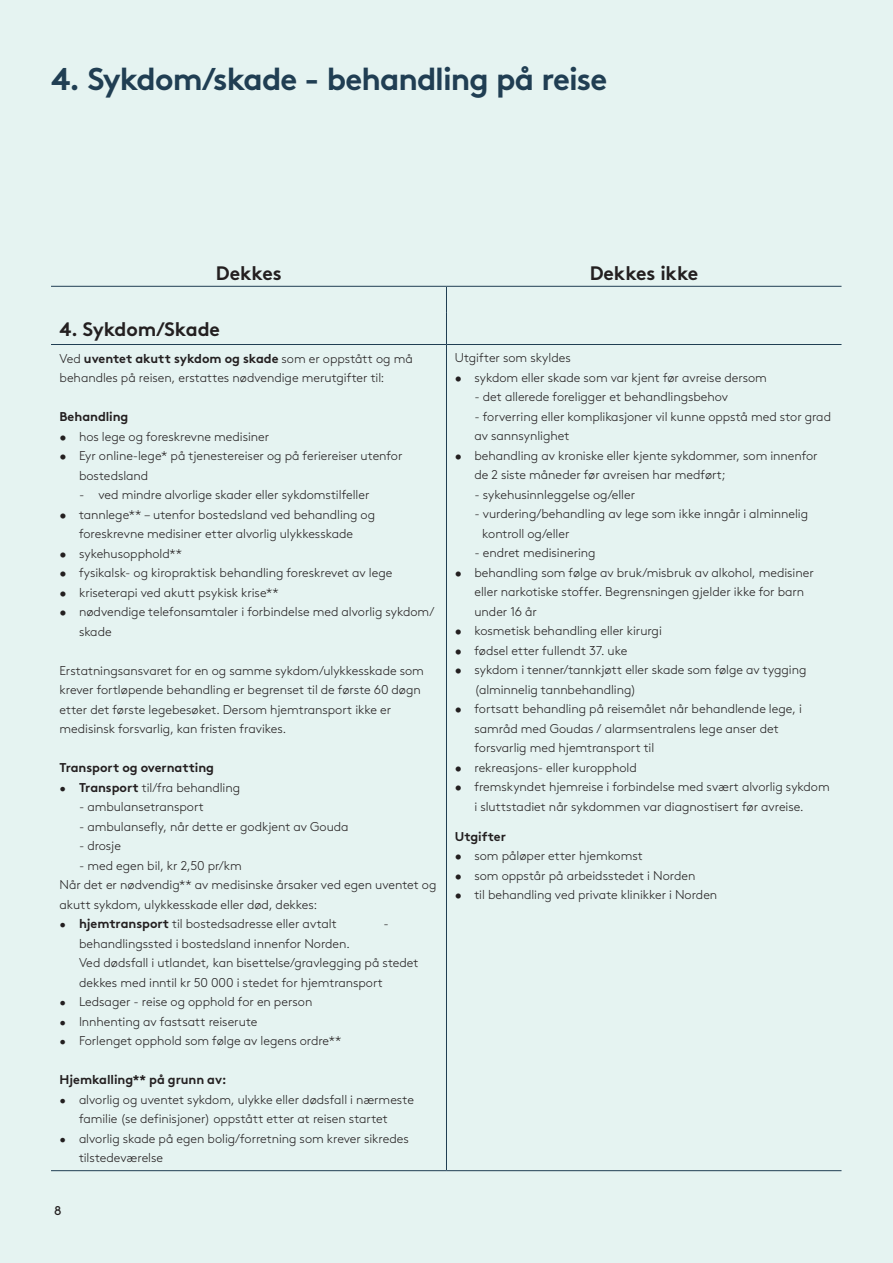
<style>
.page{position:relative;width:893px;height:1263px;background:#e5f3f1}
.page>*{position:absolute;margin:0;border:0;box-sizing:border-box;transform-origin:0 0}
.t1{font:700 31.5px "Gjen Brown OT";letter-spacing:-.03em;color:#203e53}
.t2{font:700 19.5px "Gjen Brown OT";letter-spacing:-.005em;color:#231f20}
.t3{font:300 12.75px/19.5px "Gjen Brown OT";color:#231f20}
.t4{font:12.75px "Gjen Brown OT Bold Alt";letter-spacing:-.005em;color:#231f20}
.t5{font:700 12.75px "Gjen Brown OT";letter-spacing:-.005em;color:#231f20}
.t6{font:12.75px "Gjen Brown OT";color:#231f20}
.s1{font-weight:700}
.s2{font-weight:400}
.s3{font-family:"Gjen Brown OT Bold Alt";font-weight:400}
</style>
<div class="page">
<hr style="left:51px;top:1170px;width:395px;height:1px;background:#203e53">
<hr style="left:446px;top:1170px;width:395px;height:1px;background:#203e53">
<hr style="left:51px;top:286px;width:395px;height:1px;background:#203e53">
<hr style="left:446px;top:286px;width:395px;height:1px;background:#203e53">
<hr style="left:51px;top:344px;width:395px;height:1px;background:#203e53">
<hr style="left:446px;top:344px;width:395px;height:1px;background:#203e53">
<svg style="left:446px;top:287px;width:1px;height:26px"></svg>
<hr style="left:446px;top:313px;width:1px;height:31px;background:#203e53">
<hr style="left:446px;top:345px;width:1px;height:825px;background:#203e53">
<h1 class="t1" style="left:51px;top:54px;width:558px">4. Sykdom/skade - behandling på reise</h1>
<h2 class="t2" style="left:216px;top:258px;width:67px">Dekkes</h2>
<h2 class="t2" style="left:590px;top:258px;width:110px">Dekkes ikke</h2>
<h2 class="t2" style="left:60px;top:313px;width:162px">4. Sykdom/Skade</h2>
<p class="t3" style="left:60px;top:347px;width:355px">Ved <span class="s1">uventet akutt sykdom og skade</span> som er oppstått og må behandles på reisen, erstattes nødvendige merutgifter til:</p>
<p class="t5" style="left:60px;top:406px;width:70px">Behandling</p>
<p class="t3" style="left:60px;top:425px;width:211px"><span class="s2">•</span> hos lege og foreskrevne medisiner</p>
<p class="t3" style="left:79px;top:445px;width:325px;text-indent:-19px"><span class="s2">•</span> Eyr online-lege* på tjenestereiser og på feriereiser utenfor bostedsland</p>
<p class="t3" style="left:79px;top:484px;width:292px">- ved mindre alvorlige skader eller sykdomstilfeller</p>
<p class="t3" style="left:60px;top:503px;width:317px;text-align:center"><span class="s2">•</span> tannlege** – utenfor bostedsland ved behandling og foreskrevne medisiner etter alvorlig ulykkesskade</p>
<p class="t3" style="left:60px;top:542px;width:124px"><span class="s2">•</span> sykehusopphold**</p>
<p class="t3" style="left:60px;top:562px;width:334px"><span class="s2">•</span> fysikalsk- og kiropraktisk behandling foreskrevet av lege</p>
<p class="t3" style="left:60px;top:581px;width:221px"><span class="s2">•</span> kriseterapi ved akutt psykisk krise**</p>
<p class="t3" style="left:79px;top:601px;width:357px;text-indent:-19px"><span class="s2">•</span> nødvendige telefonsamtaler i forbindelse med alvorlig sykdom/ skade</p>
<p class="t3" style="left:60px;top:659px;width:366px">Erstatningsansvaret for en og samme sykdom/ulykkesskade som krever fortløpende behandling er begrenset til de første 60 døgn etter det første legebesøket. Dersom hjemtransport ikke er medisinsk forsvarlig, kan fristen fravikes.</p>
<p class="t4" style="left:60px;top:757px;width:156px">Transport og overnatting</p>
<p class="t3" style="left:60px;top:776px;width:182px">• <span class="s3">Transport</span> til/fra behandling</p>
<p class="t3" style="left:79px;top:796px;width:126px">- ambulansetransport</p>
<p class="t3" style="left:79px;top:815px;width:271px">- ambulansefly, når dette er godkjent av Gouda</p>
<p class="t3" style="left:79px;top:835px;width:44px">- drosje</p>
<p class="t3" style="left:60px;top:854px;width:379px;text-indent:19px">- med egen bil, kr 2,50 pr/km<br>Når det er nødvendig** av medisinske årsaker ved egen uventet og akutt sykdom, ulykkesskade eller død, dekkes:</p>
<p class="t3" style="left:60px;top:913px;width:279px">• <span class="s3">hjemtransport</span> til bostedsadresse eller avtalt</p>
<p class="t3" style="left:383px;top:913px;width:7px">-</p>
<p class="t3" style="left:79px;top:932px;width:341px">behandlingssted i bostedsland innenfor Norden.<br>Ved dødsfall i utlandet, kan bisettelse/gravlegging på stedet dekkes med inntil kr 50 000 i stedet for hjemtransport</p>
<p class="t3" style="left:60px;top:991px;width:254px">• Ledsager - reise og opphold for en person</p>
<p class="t3" style="left:60px;top:1010px;width:199px">• Innhenting av fastsatt reiserute</p>
<p class="t3" style="left:60px;top:1030px;width:283px">• Forlenget opphold som følge av legens ordre**</p>
<p class="t4" style="left:60px;top:1069px;width:169px">Hjemkalling** på grunn av:</p>
<p class="t3" style="left:60px;top:1088px;width:356px;text-align:center">• alvorlig og uventet sykdom, ulykke eller dødsfall i nærmeste familie (se definisjoner) oppstått etter at reisen startet</p>
<p class="t3" style="left:79px;top:1127px;width:331px;text-indent:-19px">• alvorlig skade på egen bolig/forretning som krever sikredes tilstedeværelse</p>
<p class="t6" style="left:54px;top:1201px;width:9px">8</p>
<p class="t3" style="left:455px;top:347px;width:117px">Utgifter som skyldes</p>
<p class="t3" style="left:455px;top:367px;width:314px"><span class="s2">•</span> sykdom eller skade som var kjent før avreise dersom</p>
<p class="t3" style="left:474px;top:386px;width:255px">- det allerede foreligger et behandlingsbehov</p>
<p class="t3" style="left:474px;top:406px;width:358px">- forverring eller komplikasjoner vil kunne oppstå med stor grad av sannsynlighet</p>
<p class="t3" style="left:474px;top:445px;width:345px;text-indent:-19px"><span class="s2">•</span> behandling av kroniske eller kjente sykdommer, som innenfor de 2 siste måneder før avreisen har medført;</p>
<p class="t3" style="left:474px;top:484px;width:162px">- sykehusinnleggelse og/eller</p>
<p class="t3" style="left:482px;top:503px;width:327px;text-indent:-8px">- vurdering/behandling av lege som ikke inngår i alminnelig kontroll og/eller</p>
<p class="t3" style="left:474px;top:542px;width:123px">- endret medisinering</p>
<p class="t3" style="left:474px;top:562px;width:341px;text-indent:-19px"><span class="s2">•</span> behandling som følge av bruk/misbruk av alkohol, medisiner eller narkotiske stoffer. Begrensningen gjelder ikke for barn under 16 år</p>
<p class="t3" style="left:455px;top:620px;width:208px"><span class="s2">•</span> kosmetisk behandling eller kirurgi</p>
<p class="t3" style="left:455px;top:640px;width:174px"><span class="s2">•</span> fødsel etter fullendt 37. uke</p>
<p class="t3" style="left:474px;top:659px;width:334px;text-indent:-19px"><span class="s2">•</span> sykdom i tenner/tannkjøtt eller skade som følge av tygging (alminnelig tannbehandling)</p>
<p class="t3" style="left:474px;top:698px;width:329px;text-indent:-19px"><span class="s2">•</span> fortsatt behandling på reisemålet når behandlende lege, i samråd med Goudas / alarmsentralens lege anser det forsvarlig med hjemtransport til</p>
<p class="t3" style="left:455px;top:757px;width:183px"><span class="s2">•</span> rekreasjons- eller kuropphold</p>
<p class="t3" style="left:455px;top:776px;width:376px;text-align:center"><span class="s2">•</span> fremskyndet hjemreise i forbindelse med svært alvorlig sykdom i sluttstadiet når sykdommen var diagnostisert før avreise.</p>
<p class="t5" style="left:455px;top:826px;width:52px">Utgifter</p>
<p class="t3" style="left:455px;top:845px;width:190px"><span class="s2">•</span> som påløper etter hjemkomst</p>
<p class="t3" style="left:455px;top:865px;width:242px"><span class="s2">•</span> som oppstår på arbeidsstedet i Norden</p>
<p class="t3" style="left:455px;top:884px;width:264px"><span class="s2">•</span> til behandling ved private klinikker i Norden</p>
</div>
